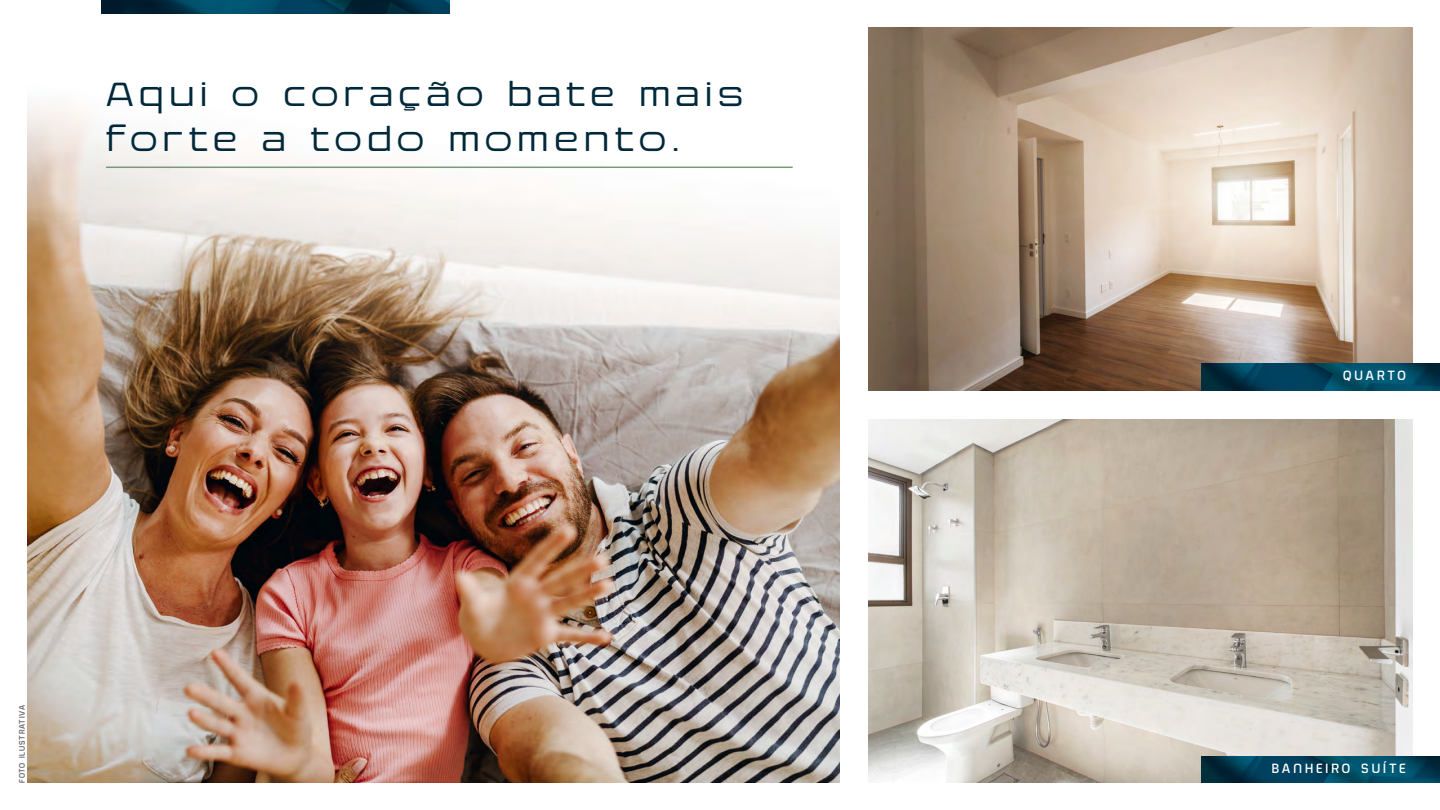
<style>
.page{position:relative;width:1440px;height:810px;background:#fff}
.page>*{position:absolute;margin:0;border:0;box-sizing:border-box;transform-origin:0 0}
.t1{font:expanded 37.5px/45px "Northura";letter-spacing:.145em;color:#01293a}
.t2{font:500 15px "Northura";letter-spacing:.2em;color:#fff}
.t3{font:500 9px "Northura";letter-spacing:.08em;color:#58595b}
</style>
<div class="page">
<img style="left:27px;top:106px;width:812px;height:677px">
<img style="left:868px;top:27px;width:545px;height:363px">
<img style="left:868px;top:420px;width:545px;height:363px">
<img style="left:1202px;top:363px;width:238px;height:27px">
<img style="left:1202px;top:756px;width:238px;height:27px">
<hr style="left:106px;top:167px;width:687px;height:1px;background:#789b73">
<img style="left:101px;top:0;width:348px;height:14px">
<p class="t1" style="left:106px;top:73px;width:639px">Aqui o coração bate mais forte a todo momento.</p>
<p class="t3" style="left:17px;top:783px;width:79px;rotate:-90deg">FOTO ILUSTRATIVA</p>
<p class="t2" style="left:1343px;top:368px;width:64px">QUARTO</p>
<p class="t2" style="left:1272px;top:761px;width:135px">BANHEIRO SUÍTE</p>
</div>
